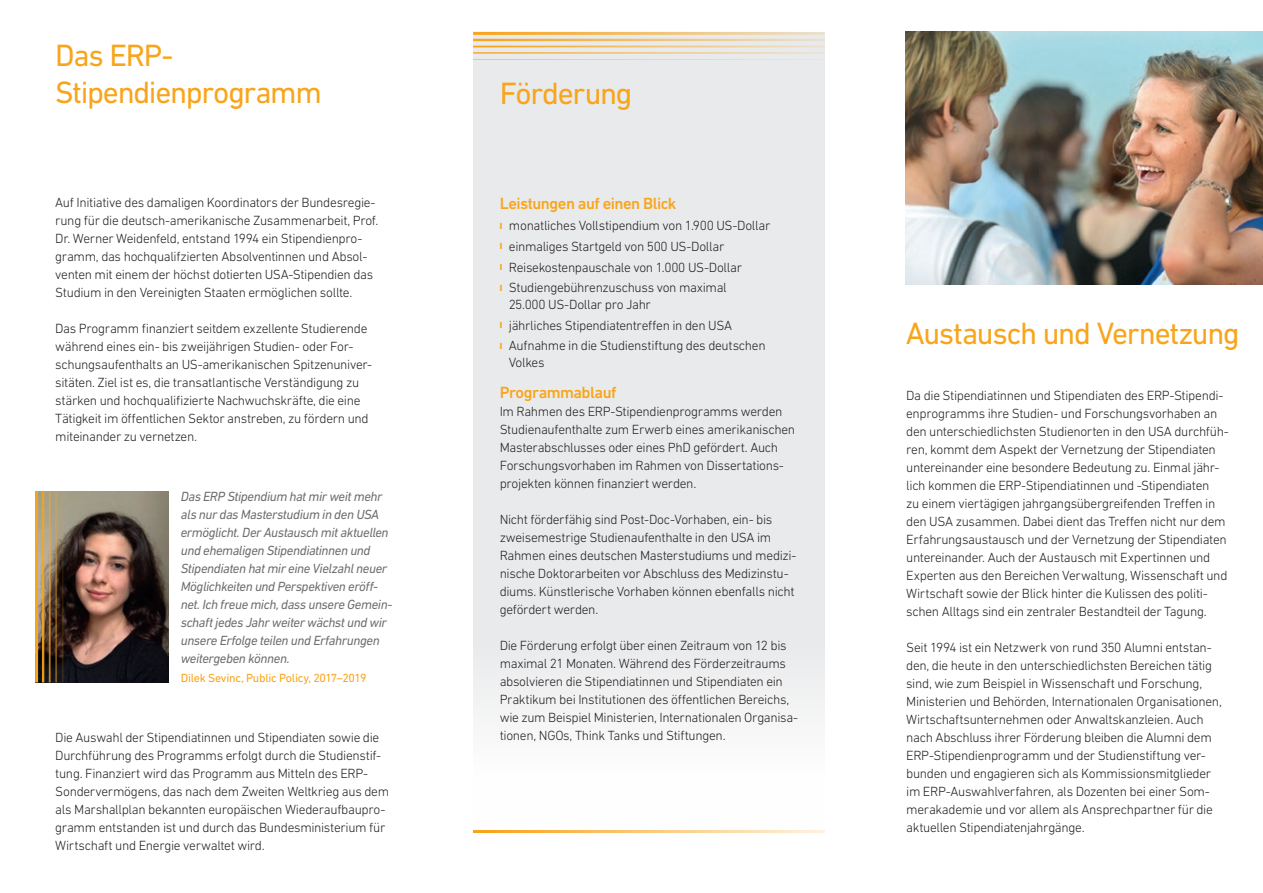
<style>
.page{position:relative;width:1263px;height:893px;background:#fff}
.page>*{position:absolute;margin:0;border:0;box-sizing:border-box;transform-origin:0 0}
.t1{font:31.35px/37px "DIN Next LT Pro";letter-spacing:-.04em;color:#f9a51b}
.t2{font:500 16.5px "DIN Next LT Pro";letter-spacing:-.03em;color:#f9a51b}
.t3{font:300 13.5px/18px "DIN Next LT Pro";letter-spacing:-.025em;color:#231f20}
.t4{font:italic 13.5px/18px "DIN Next LT Pro";letter-spacing:-.03em;color:#6c6d70}
.t5{font:12px "DIN Next LT Pro";letter-spacing:-.02em;color:#f9a51b}
.s1{font-weight:800;font-size:9px;color:#f9a51b}
</style>
<div class="page">
<div style="left:473px;top:32px;width:352px;height:801px;background:#e9eaeb"></div>
<hr style="left:473px;top:59px;width:352px;height:1px;background:#f9a51b">
<hr style="left:473px;top:52px;width:352px;height:2px;background:#f9a51b">
<hr style="left:473px;top:46px;width:352px;height:1px;background:#f9a51b">
<hr style="left:473px;top:39px;width:352px;height:2px;background:#f9a51b">
<hr style="left:473px;top:32px;width:352px;height:3px;background:#f9a51b">
<hr style="left:473px;top:830px;width:352px;height:3px;background:#f9a51b">
<img style="left:38px;top:491px;width:130px;height:191px">
<hr style="left:63px;top:491px;width:1px;height:191px;background:#f9a51b">
<hr style="left:55px;top:491px;width:2px;height:191px;background:#f9a51b">
<hr style="left:49px;top:491px;width:2px;height:191px;background:#f9a51b">
<hr style="left:42px;top:491px;width:2px;height:191px;background:#f9a51b">
<hr style="left:35px;top:491px;width:3px;height:191px;background:#f9a51b">
<img style="left:906px;top:32px;width:357px;height:252px">
<h1 class="t1" style="left:55px;top:36px;width:268px">Das ERP-<br>Stipendienprogramm</h1>
<p class="t3" style="left:55px;top:193px;width:325px">Auf Initiative des damaligen Koordinators der Bundesregie&shy;rung für die deutsch-amerikanische Zusammenarbeit, Prof.<br>Dr. Werner Weidenfeld, entstand 1994 ein Stipendienpro&shy;gramm, das hochqualifzierten Absolventinnen und Absol&shy;venten mit einem der höchst dotierten USA-Stipendien das Studium in den Vereinigten Staaten ermöglichen sollte.</p>
<p class="t3" style="left:55px;top:319px;width:318px">Das Programm finanziert seitdem exzellente Studierende während eines ein- bis zweijährigen Studien- oder For&shy;schungsaufenthalts an US-amerikanischen Spitzenuniver&shy;sitäten. Ziel ist es, die transatlantische Verständigung zu stärken und hochqualifizierte Nachwuchskräfte, die eine Tätigkeit im öffentlichen Sektor anstreben, zu fördern und miteinander zu vernetzen.</p>
<p class="t4" style="left:181px;top:487px;width:213px">Das ERP Stipendium hat mir weit mehr als nur das Masterstudium in den USA ermöglicht. Der Austausch mit aktuellen und ehemaligen Stipendiatinnen und Stipendiaten hat mir eine Vielzahl neuer Möglichkeiten und Perspektiven eröff&shy;net. Ich freue mich, dass unsere Gemein&shy;schaft jedes Jahr weiter wächst und wir unsere Erfolge teilen und Erfahrungen weitergeben können.</p>
<p class="t5" style="left:181px;top:671px;width:187px">Dilek Sevinc, Public Policy, 2017–2019</p>
<p class="t3" style="left:55px;top:729px;width:335px">Die Auswahl der Stipendiatinnen und Stipendiaten sowie die Durchführung des Programms erfolgt durch die Studienstif&shy;tung. Finanziert wird das Programm aus Mitteln des ERP-Sondervermögens, das nach dem Zweiten Weltkrieg aus dem als Marshallplan bekannten europäischen Wiederaufbaupro&shy;gramm entstanden ist und durch das Bundesministerium für Wirtschaft und Energie verwaltet wird.</p>
<h1 class="t1" style="left:500px;top:75px;width:134px">Förderung</h1>
<p class="t2" style="left:500px;top:194px;width:178px">Leistungen auf einen Blick</p>
<p class="t3" style="left:500px;top:215px;width:272px;line-height:20.7px"><span class="s1">ı</span> monatliches Vollstipendium von 1.900 US-Dollar <span class="s1">ı</span> einmaliges Startgeld von 500 US-Dollar<br><span class="s1">ı</span> Reisekostenpauschale von 1.000 US-Dollar<br><span class="s1">ı</span> Studiengebührenzuschuss von maximal</p>
<p class="t3" style="left:500px;top:294px;width:267px;line-height:20.7px;text-indent:9px">25.000 US-Dollar pro Jahr<br><span class="s1">ı</span> jährliches Stipendiatentreffen in den USA<br><span class="s1">ı</span> Aufnahme in die Studienstiftung des deutschen</p>
<p class="t3" style="left:509px;top:353px;width:38px">Volkes</p>
<p class="t2" style="left:500px;top:382px;width:118px">Programmablauf</p>
<p class="t3" style="left:500px;top:402px;width:297px">Im Rahmen des ERP-Stipendienprogramms werden Studienaufenthalte zum Erwerb eines amerikanischen Masterabschlusses oder eines PhD gefördert. Auch Forschungsvorhaben im Rahmen von Dissertations&shy;projekten können finanziert werden.</p>
<p class="t3" style="left:500px;top:510px;width:298px">Nicht förderfähig sind Post-Doc-Vorhaben, ein- bis zweisemestrige Studienaufenthalte in den USA im Rahmen eines deutschen Masterstudiums und medizi&shy;nische Doktorarbeiten vor Abschluss des Medizinstu&shy;diums. Künstlerische Vorhaben können ebenfalls nicht gefördert werden.</p>
<p class="t3" style="left:500px;top:636px;width:300px">Die Förderung erfolgt über einen Zeitraum von 12 bis maximal 21 Monaten. Während des Förderzeitraums absolvieren die Stipendiatinnen und Stipendiaten ein Praktikum bei Institutionen des öffentlichen Bereichs, wie zum Beispiel Ministerien, Internationalen Organisa&shy;tionen, NGOs, Think Tanks und Stiftungen.</p>
<h1 class="t1" style="left:906px;top:315px;width:335px">Austausch und Vernetzung</h1>
<p class="t3" style="left:906px;top:387px;width:324px">Da die Stipendiatinnen und Stipendiaten des ERP-Stipendi&shy;enprogramms ihre Studien- und Forschungsvorhaben an den unterschiedlichsten Studienorten in den USA durchfüh&shy;ren, kommt dem Aspekt der Vernetzung der Stipendiaten untereinander eine besondere Bedeutung zu. Einmal jähr&shy;lich kommen die ERP-Stipendiatinnen und -Stipendiaten<br>zu einem viertägigen jahrgangsübergreifenden Treffen in den USA zusammen. Dabei dient das Treffen nicht nur dem Erfahrungsaustausch und der Vernetzung der Stipendiaten untereinander. Auch der Austausch mit Expertinnen und Experten aus den Bereichen Verwaltung, Wissenschaft und Wirtschaft sowie der Blick hinter die Kulissen des politi&shy;schen Alltags sind ein zentraler Bestandteil der Tagung.</p>
<p class="t3" style="left:906px;top:639px;width:317px">Seit 1994 ist ein Netzwerk von rund 350 Alumni entstan&shy;den, die heute in den unterschiedlichsten Bereichen tätig sind, wie zum Beispiel in Wissenschaft und Forschung, Ministerien und Behörden, Internationalen Organisationen, Wirtschaftsunternehmen oder Anwaltskanzleien. Auch nach Abschluss ihrer Förderung bleiben die Alumni dem ERP-Stipendienprogramm und der Studienstiftung ver&shy;bunden und engagieren sich als Kommissionsmitglieder im ERP-Auswahlverfahren, als Dozenten bei einer Som&shy;merakademie und vor allem als Ansprechpartner für die aktuellen Stipendiatenjahrgänge.</p>
</div>
